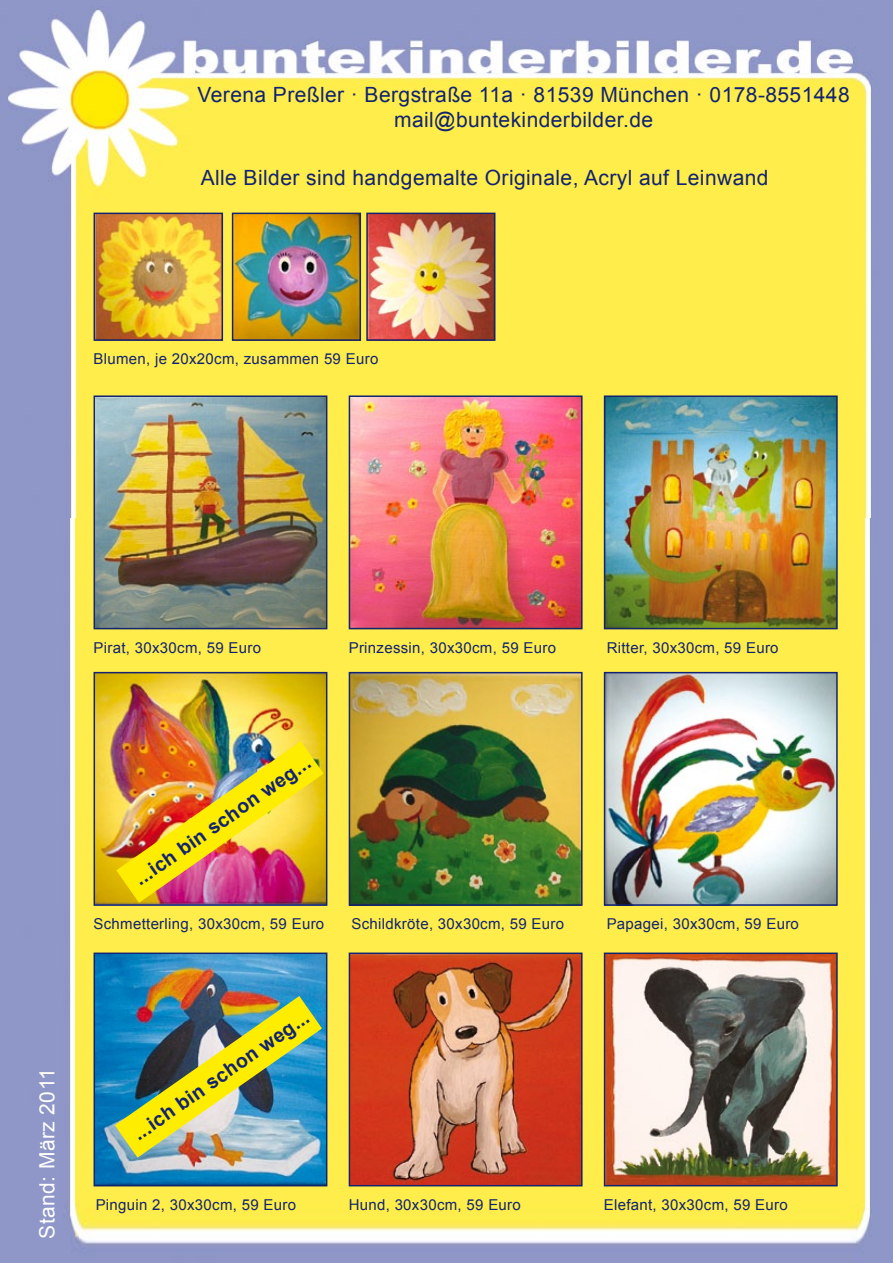
<style>
.page{position:relative;width:893px;height:1263px;background:#fff}
.page>*{position:absolute;margin:0;border:0;box-sizing:border-box;transform-origin:0 0}
.t1{font:21px/25.2px "Arial";letter-spacing:.02em;color:#122372;text-align:center}
.t2{font:21px "Arial";letter-spacing:.02em;color:#fff}
.t3{font:700 19.5px "Arial";color:#122372}
.t4{font:15px "Arial";letter-spacing:.02em;color:#122372}
</style>
<div class="page">
<img style="left:0;top:0;width:893px;height:518px">
<img style="left:0;top:518px;width:893px;height:745px">
<img style="left:97px;top:398px;width:227px;height:228px">
<div style="left:94px;top:395px;width:233px;height:234px;border:2px solid #122372"></div>
<img style="left:352px;top:398px;width:228px;height:228px">
<div style="left:349px;top:395px;width:234px;height:234px;border:2px solid #122372"></div>
<img style="left:607px;top:398px;width:228px;height:228px">
<div style="left:604px;top:395px;width:234px;height:234px;border:2px solid #122372"></div>
<img style="left:97px;top:955px;width:227px;height:228px">
<div style="left:94px;top:952px;width:233px;height:234px;border:2px solid #122372"></div>
<img style="left:352px;top:955px;width:228px;height:228px">
<div style="left:349px;top:952px;width:234px;height:234px;border:2px solid #122372"></div>
<img style="left:352px;top:675px;width:228px;height:228px">
<div style="left:349px;top:672px;width:234px;height:234px;border:2px solid #122372"></div>
<img style="left:115px;top:996px;width:207px;height:162px">
<img style="left:97px;top:216px;width:123px;height:122px">
<div style="left:94px;top:213px;width:129px;height:128px;border:2px solid #122372"></div>
<img style="left:235px;top:216px;width:123px;height:122px">
<div style="left:232px;top:213px;width:129px;height:128px;border:2px solid #122372"></div>
<img style="left:369px;top:216px;width:123px;height:122px">
<div style="left:366px;top:213px;width:129px;height:128px;border:2px solid #122372"></div>
<img style="left:607px;top:675px;width:228px;height:228px">
<div style="left:604px;top:672px;width:234px;height:234px;border:2px solid #122372"></div>
<img style="left:607px;top:955px;width:228px;height:228px">
<div style="left:604px;top:952px;width:234px;height:234px;border:2px solid #122372"></div>
<img style="left:97px;top:675px;width:227px;height:228px">
<div style="left:94px;top:672px;width:233px;height:234px;border:2px solid #122372"></div>
<img style="left:116px;top:741px;width:208px;height:162px">
<h1 class="t1" style="left:198px;top:82px;width:654px">Verena Preßler · Bergstraße 11a · 81539 München · 0178-8551448 mail@buntekinderbilder.de</h1>
<h1 class="t1" style="left:201px;top:166px;width:569px">Alle Bilder sind handgemalte Originale, Acryl auf Leinwand</h1>
<p class="t4" style="left:94px;top:349px;width:286px">Blumen, je 20x20cm, zusammen 59 Euro</p>
<p class="t4" style="left:94px;top:638px;width:169px">Pirat, 30x30cm, 59 Euro</p>
<p class="t4" style="left:349px;top:638px;width:209px">Prinzessin, 30x30cm, 59 Euro</p>
<p class="t4" style="left:607px;top:638px;width:173px">Ritter, 30x30cm, 59 Euro</p>
<h1 class="t2" style="left:33px;top:1239px;width:172px;rotate:-90deg">Stand: März 2011</h1>
<h2 class="t3" style="left:129px;top:870px;width:212px;rotate:-35deg">...ich bin schon weg...</h2>
<p class="t4" style="left:94px;top:914px;width:232px">Schmetterling, 30x30cm, 59 Euro</p>
<p class="t4" style="left:607px;top:914px;width:194px">Papagei, 30x30cm, 59 Euro</p>
<p class="t4" style="left:351px;top:914px;width:214px">Schildkröte, 30x30cm, 59 Euro</p>
<h2 class="t3" style="left:128px;top:1125px;width:212px;rotate:-35deg">...ich bin schon weg...</h2>
<p class="t4" style="left:96px;top:1195px;width:202px">Pinguin 2, 30x30cm, 59 Euro</p>
<p class="t4" style="left:349px;top:1195px;width:174px">Hund, 30x30cm, 59 Euro</p>
<p class="t4" style="left:604px;top:1195px;width:185px">Elefant, 30x30cm, 59 Euro</p>
</div>
